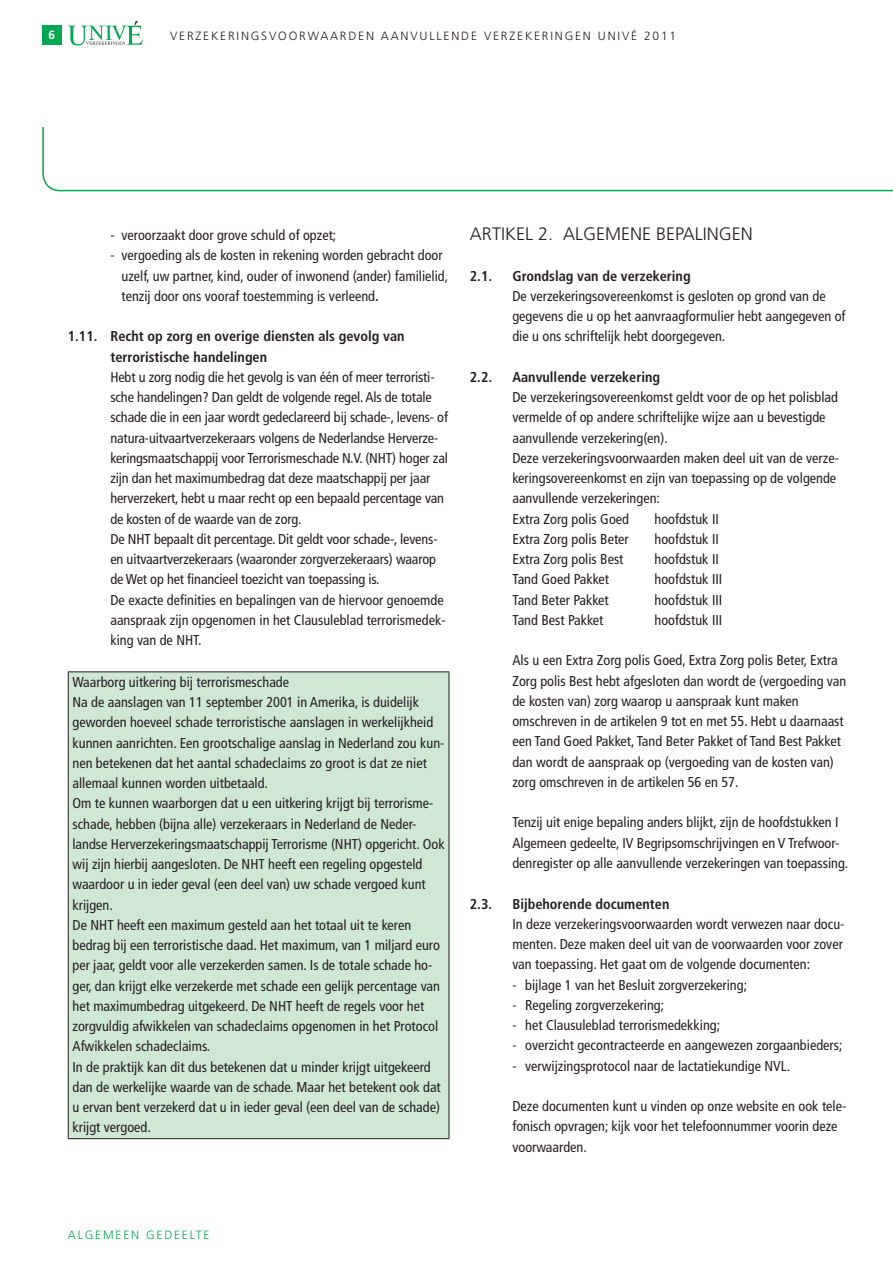
<style>
.page{position:relative;width:893px;height:1263px;background:#fff}
.page>*{position:absolute;margin:0;border:0;box-sizing:border-box;transform-origin:0 0}
.t1{font:300 18px "Frutiger";color:#231f20}
.t2{font:condensed 14.25px/20.2px "Frutiger";color:#231f20}
.t3{font:700 condensed 14.25px/20.2px "Frutiger";color:#231f20}
.t4{font:300 12px "Frutiger";letter-spacing:.15em;color:#231f20}
.t5{font:300 12px "Frutiger";letter-spacing:.15em;color:#00a84f}
.t6{font:700 12px "Frutiger";color:#fff}
.s1{font-weight:700}
</style>
<div class="page">
<svg style="left:42px;top:127px;width:850px;height:64px"></svg>
<div style="left:42px;top:26px;width:19px;height:19px;background:#00a84f"></div>
<svg style="left:68px;top:21px;width:75px;height:25px"></svg>
<div style="left:68px;top:672px;width:381px;height:467px;background:#cfe8d4"></div>
<hr style="left:68px;top:671px;width:381px;height:1px;background:#231f20">
<hr style="left:68px;top:672px;width:1px;height:466px;background:#231f20">
<hr style="left:448px;top:672px;width:1px;height:466px;background:#231f20">
<hr style="left:68px;top:1138px;width:381px;height:1px;background:#231f20">
<p class="t6" style="left:48px;top:30px;width:8px">6</p>
<p class="t4" style="left:170px;top:31px;width:507px">VERZEKERINGSVOORWAARDEN AANVULLENDE VERZEKERINGEN UNIVÉ 2011</p>
<p class="t2" style="left:110px;top:226px;width:227px">- veroorzaakt door grove schuld of opzet;</p>
<p class="t2" style="left:121px;top:247px;width:328px;text-indent:-11px">- vergoeding als de kosten in rekening worden gebracht door uzelf, uw partner, kind, ouder of inwonend (ander) familielid, tenzij door ons vooraf toestemming is verleend<span class="s1">.</span></p>
<p class="t3" style="left:110px;top:328px;width:295px;text-indent:-43px">1.11. Recht op zorg en overige diensten als gevolg van terroristische handelingen</p>
<p class="t2" style="left:110px;top:368px;width:339px">Hebt u zorg nodig die het gevolg is van één of meer terroristi&shy;sche handelingen? Dan geldt de volgende regel. Als de totale schade die in een jaar wordt gedeclareerd bij schade-, levens- of natura-uitvaartverzekeraars volgens de Nederlandse Herverze&shy;keringsmaatschappij voor Terrorismeschade N.V. (NHT) hoger zal zijn dan het maximumbedrag dat deze maatschappij per jaar herverzekert, hebt u maar recht op een bepaald percentage van de kosten of de waarde van de zorg.<br>De NHT bepaalt dit percentage. Dit geldt voor schade-, levens&shy;en uitvaartverzekeraars (waaronder zorgverzekeraars) waarop de Wet op het financieel toezicht van toepassing is.<br>De exacte definities en bepalingen van de hiervoor genoemde aanspraak zijn opgenomen in het Clausuleblad terrorismedek&shy;king van de NHT.</p>
<p class="t2" style="left:72px;top:673px;width:374px">Waarborg uitkering bij terrorismeschade<br>Na de aanslagen van 11 september 2001 in Amerika, is duidelijk geworden hoeveel schade terroristische aanslagen in werkelijkheid kunnen aanrichten. Een grootschalige aanslag in Nederland zou kun&shy;nen betekenen dat het aantal schadeclaims zo groot is dat ze niet allemaal kunnen worden uitbetaald.<br>Om te kunnen waarborgen dat u een uitkering krijgt bij terrorisme&shy;schade, hebben (bijna alle) verzekeraars in Nederland de Neder&shy;landse Herverzekeringsmaatschappij Terrorisme (NHT) opgericht. Ook wij zijn hierbij aangesloten. De NHT heeft een regeling opgesteld waardoor u in ieder geval (een deel van) uw schade vergoed kunt krijgen.<br>De NHT heeft een maximum gesteld aan het totaal uit te keren bedrag bij een terroristische daad. Het maximum, van 1 miljard euro per jaar, geldt voor alle verzekerden samen. Is de totale schade ho&shy;ger, dan krijgt elke verzekerde met schade een gelijk percentage van het maximumbedrag uitgekeerd. De NHT heeft de regels voor het zorgvuldig afwikkelen van schadeclaims opgenomen in het Protocol Afwikkelen schadeclaims.<br>In de praktijk kan dit dus betekenen dat u minder krijgt uitgekeerd dan de werkelijke waarde van de schade. Maar het betekent ook dat u ervan bent verzekerd dat u in ieder geval (een deel van de schade) krijgt vergoed.</p>
<p class="t1" style="left:470px;top:227px;width:284px">ARTIKEL 2. ALGEMENE BEPALINGEN</p>
<p class="t3" style="left:470px;top:267px;width:24px">2.1.</p>
<p class="t3" style="left:512px;top:267px;width:180px">Grondslag van de verzekering</p>
<p class="t2" style="left:512px;top:287px;width:334px">De verzekeringsovereenkomst is gesloten op grond van de gegevens die u op het aanvraagformulier hebt aangegeven of die u ons schriftelijk hebt doorgegeven.</p>
<p class="t3" style="left:470px;top:368px;width:24px">2.2.</p>
<p class="t3" style="left:512px;top:368px;width:149px">Aanvullende verzekering</p>
<p class="t2" style="left:512px;top:388px;width:328px">De verzekeringsovereenkomst geldt voor de op het polisblad vermelde of op andere schriftelijke wijze aan u bevestigde aanvullende verzekering(en).<br>Deze verzekeringsvoorwaarden maken deel uit van de verze&shy;keringsovereenkomst en zijn van toepassing op de volgende aanvullende verzekeringen:<br>Extra Zorg polis Goed</p>
<p class="t2" style="left:654px;top:510px;width:66px">hoofdstuk II</p>
<p class="t2" style="left:512px;top:530px;width:118px">Extra Zorg polis Beter</p>
<p class="t2" style="left:654px;top:530px;width:66px">hoofdstuk II</p>
<p class="t2" style="left:512px;top:550px;width:113px">Extra Zorg polis Best</p>
<p class="t2" style="left:654px;top:550px;width:66px">hoofdstuk II</p>
<p class="t2" style="left:512px;top:571px;width:98px">Tand Goed Pakket</p>
<p class="t2" style="left:654px;top:571px;width:69px">hoofdstuk III</p>
<p class="t2" style="left:512px;top:591px;width:98px">Tand Beter Pakket</p>
<p class="t2" style="left:654px;top:591px;width:69px">hoofdstuk III</p>
<p class="t2" style="left:512px;top:611px;width:92px">Tand Best Pakket</p>
<p class="t2" style="left:654px;top:611px;width:69px">hoofdstuk III</p>
<p class="t2" style="left:512px;top:652px;width:335px">Als u een Extra Zorg polis Goed, Extra Zorg polis Beter, Extra Zorg polis Best hebt afgesloten dan wordt de (vergoeding van de kosten van) zorg waarop u aanspraak kunt maken omschreven in de artikelen 9 tot en met 55. Hebt u daarnaast een Tand Goed Pakket, Tand Beter Pakket of Tand Best Pakket dan wordt de aanspraak op (vergoeding van de kosten van) zorg omschreven in de artikelen 56 en 57.</p>
<p class="t2" style="left:512px;top:814px;width:337px">Tenzij uit enige bepaling anders blijkt, zijn de hoofdstukken I<br>Algemeen gedeelte, IV Begripsomschrijvingen en V Trefwoor&shy;denregister op alle aanvullende verzekeringen van toepassing.</p>
<p class="t3" style="left:470px;top:895px;width:24px">2.3.</p>
<p class="t3" style="left:512px;top:895px;width:158px">Bijbehorende documenten</p>
<p class="t2" style="left:512px;top:915px;width:333px;text-align:justify">In deze verzekeringsvoorwaarden wordt verwezen naar docu&shy;menten. Deze maken deel uit van de voorwaarden voor zover van toepassing. Het gaat om de volgende documenten:</p>
<p class="t2" style="left:512px;top:976px;width:236px">- bijlage 1 van het Besluit zorgverzekering;</p>
<p class="t2" style="left:512px;top:996px;width:153px">- Regeling zorgverzekering;</p>
<p class="t2" style="left:512px;top:1016px;width:209px">- het Clausuleblad terrorismedekking;</p>
<p class="t2" style="left:512px;top:1036px;width:331px">- overzicht gecontracteerde en aangewezen zorgaanbieders;</p>
<p class="t2" style="left:512px;top:1057px;width:279px">- verwijzingsprotocol naar de lactatiekundige NVL.</p>
<p class="t2" style="left:512px;top:1097px;width:335px">Deze documenten kunt u vinden op onze website en ook tele&shy;fonisch opvragen; kijk voor het telefoonnummer voorin deze voorwaarden.</p>
<p class="t5" style="left:68px;top:1230px;width:143px">ALGEMEEN GEDEELTE</p>
</div>
